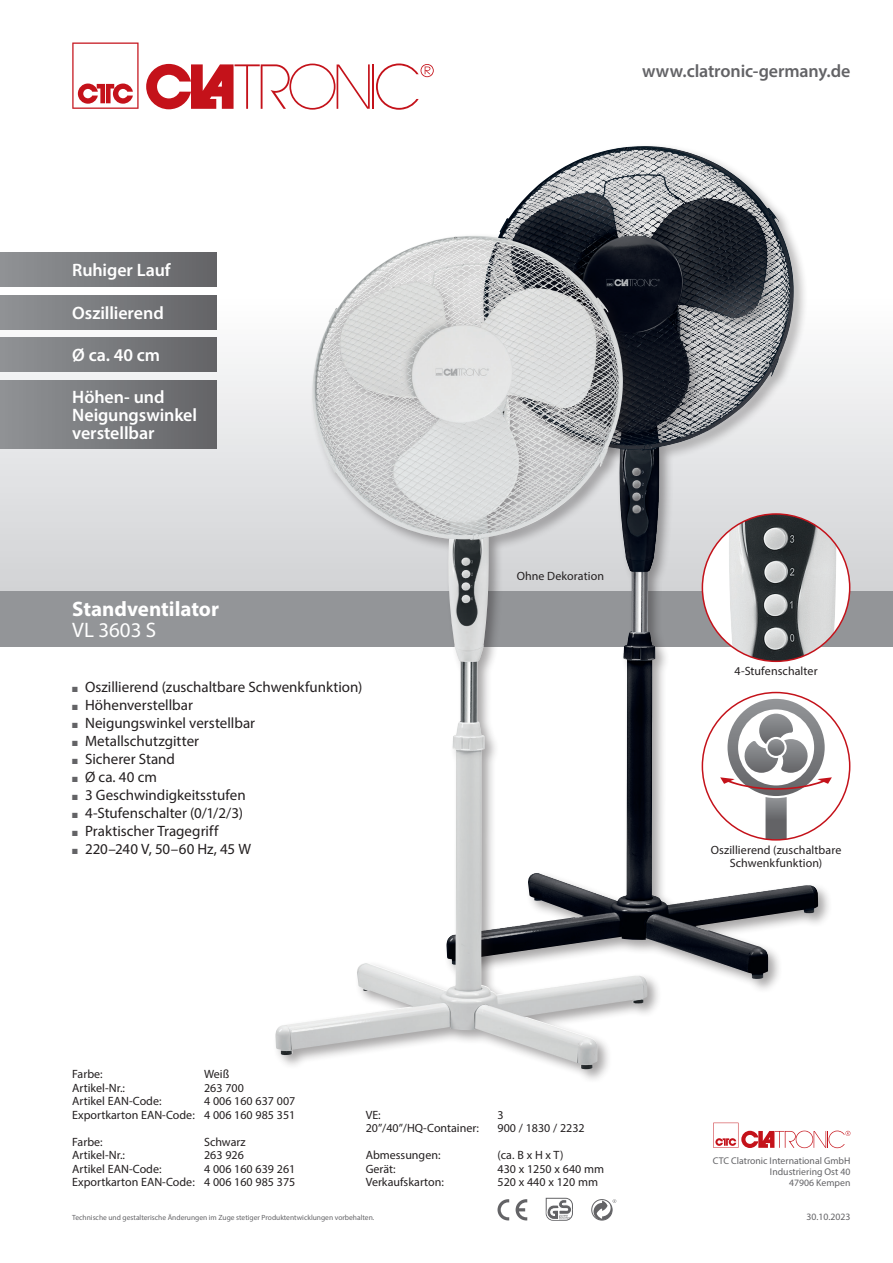
<style>
.page{position:relative;width:893px;height:1263px;background:#fff}
.page>*{position:absolute;margin:0;border:0;box-sizing:border-box;transform-origin:0 0}
.t1{font:700 21px "Myriad Pro";color:#fff}
.t2{font:21px "Myriad Pro";color:#fff}
.t3{font:600 18px/18px "Myriad Pro";letter-spacing:-.005em;color:#fff}
.t4{font:600 18px "Myriad Pro";letter-spacing:-.005em;color:#636366}
.t5{font:15px "Myriad Pro";color:#231f20}
.t6{font:12px/13.5px "Myriad Pro";color:#231f20;text-align:right}
.t7{font:9.75px/11.2px "Myriad Pro";color:#636366;text-align:right}
.t8{font:7.5px "Myriad Pro";color:#636366}
.s1{color:#636366}
</style>
<div class="page">
<div style="left:0;top:298px;width:893px;height:293px;background:linear-gradient(to bottom,#fdfdfe,#d0d1d4)"></div>
<svg style="left:497px;top:1199px;width:12px;height:21px"></svg>
<svg style="left:516px;top:1199px;width:11px;height:21px"></svg>
<div style="left:591px;top:1199px;width:21px;height:21px;border:1px solid #636366;border-radius:50%"></div>
<svg style="left:593px;top:1199px;width:23px;height:21px"></svg>
<div style="left:0;top:591px;width:893px;height:55px;background:#939598"></div>
<svg style="left:546px;top:1198px;width:27px;height:23px"></svg>
<svg style="left:72px;top:43px;width:67px;height:66px"></svg>
<hr style="left:372px;top:64px;width:2px;height:45px;background:#c4121a">
<svg style="left:376px;top:63px;width:58px;height:47px"></svg>
<svg style="left:146px;top:64px;width:224px;height:46px"></svg>
<svg style="left:713px;top:1123px;width:137px;height:25px"></svg>
<div style="left:702px;top:514px;width:148px;height:147px;background:#fff;border-radius:50%"></div>
<img style="left:833px;top:514px;width:3px;height:133px">
<div style="left:443px;top:143px;width:390px;height:851px;background:#231f20;opacity:.4"></div>
<img style="left:446px;top:146px;width:372px;height:833px">
<div style="left:272px;top:233px;width:390px;height:851px;background:#231f20;opacity:.4"></div>
<img style="left:275px;top:237px;width:372px;height:832px">
<svg style="left:720px;top:699px;width:112px;height:141px"></svg>
<div style="left:0;top:338px;width:217px;height:34px;background:linear-gradient(to right,#909396,#636467)"></div>
<div style="left:0;top:380px;width:217px;height:68px;background:linear-gradient(to right,#909396,#636467)"></div>
<div style="left:0;top:295px;width:217px;height:34px;background:linear-gradient(to right,#909396,#636467)"></div>
<div style="left:0;top:253px;width:217px;height:34px;background:linear-gradient(to right,#909396,#636467)"></div>
<h2 class="t3" style="left:72px;top:261px;width:100px">Ruhiger Lauf</h2>
<h2 class="t3" style="left:72px;top:303px;width:93px">Oszillierend</h2>
<h2 class="t3" style="left:72px;top:346px;width:89px">Ø ca. 40 cm</h2>
<h2 class="t3" style="left:72px;top:387px;width:126px">Höhen- und<br>Neigungswinkel verstellbar</h2>
<h1 class="t1" style="left:72px;top:595px;width:148px">Standventilator</h1>
<h1 class="t2" style="left:72px;top:617px;width:85px">VL 3603 S</h1>
<p class="t5" style="left:72px;top:677px;width:292px"><span class="s1">■</span> Oszillierend (zuschaltbare Schwenkfunktion)</p>
<p class="t5" style="left:72px;top:695px;width:122px"><span class="s1">■</span> Höhenverstellbar</p>
<p class="t5" style="left:72px;top:713px;width:184px"><span class="s1">■</span> Neigungswinkel verstellbar</p>
<p class="t5" style="left:72px;top:731px;width:128px"><span class="s1">■</span> Metallschutzgitter</p>
<p class="t5" style="left:72px;top:749px;width:104px"><span class="s1">■</span> Sicherer Stand</p>
<p class="t5" style="left:72px;top:767px;width:86px"><span class="s1">■</span> Ø ca. 40 cm</p>
<p class="t5" style="left:72px;top:785px;width:175px"><span class="s1">■</span> 3 Geschwindigkeitsstufen</p>
<p class="t5" style="left:72px;top:803px;width:172px"><span class="s1">■</span> 4-Stufenschalter (0/1/2/3)</p>
<p class="t5" style="left:72px;top:821px;width:148px"><span class="s1">■</span> Praktischer Tragegriff</p>
<p class="t5" style="left:72px;top:839px;width:180px"><span class="s1">■</span> 220–240 V, 50–60 Hz, 45 W</p>
<h2 class="t4" style="left:642px;top:60px;width:210px">www.clatronic-germany.de</h2>
<p class="t6" style="left:517px;top:569px;width:89px">Ohne Dekoration</p>
<p class="t6" style="left:734px;top:664px;width:85px">4-Stufenschalter</p>
<p class="t6" style="left:711px;top:843px;width:132px;text-align:center">Oszillierend (zuschaltbare<br>Schwenkfunktion)</p>
<p class="t6" style="left:72px;top:1067px;width:32px">Farbe:</p>
<p class="t6" style="left:204px;top:1067px;width:27px">Weiß</p>
<p class="t6" style="left:72px;top:1081px;width:54px">Artikel-Nr.:</p>
<p class="t6" style="left:204px;top:1081px;width:41px">263 700</p>
<p class="t6" style="left:72px;top:1094px;width:91px">Artikel EAN-Code:</p>
<p class="t6" style="left:72px;top:1094px;width:225px">4 006 160 637 007<br>Exportkarton EAN-Code: 4 006 160 985 351</p>
<p class="t6" style="left:72px;top:1135px;width:32px">Farbe:</p>
<p class="t6" style="left:204px;top:1135px;width:43px">Schwarz</p>
<p class="t6" style="left:72px;top:1148px;width:54px">Artikel-Nr.:</p>
<p class="t6" style="left:204px;top:1148px;width:41px">263 926</p>
<p class="t6" style="left:72px;top:1162px;width:91px">Artikel EAN-Code:</p>
<p class="t6" style="left:72px;top:1162px;width:225px">4 006 160 639 261<br>Exportkarton EAN-Code: 4 006 160 985 375</p>
<p class="t6" style="left:366px;top:1108px;width:17px">VE:</p>
<p class="t6" style="left:497px;top:1108px;width:8px">3</p>
<p class="t6" style="left:366px;top:1121px;width:115px">20”/40”/HQ-Container:</p>
<p class="t6" style="left:497px;top:1121px;width:89px">900 / 1830 / 2232</p>
<p class="t6" style="left:366px;top:1148px;width:76px">Abmessungen:</p>
<p class="t6" style="left:497px;top:1148px;width:68px">(ca. B x H x T)</p>
<p class="t6" style="left:366px;top:1162px;width:31px">Gerät:</p>
<p class="t6" style="left:497px;top:1162px;width:108px">430 x 1250 x 640 mm</p>
<p class="t6" style="left:366px;top:1175px;width:80px">Verkaufskarton:</p>
<p class="t6" style="left:497px;top:1175px;width:102px">520 x 440 x 120 mm</p>
<p class="t7" style="left:713px;top:1155px;width:139px">CTC Clatronic International GmbH<br>Industriering Ost 40<br>47906 Kempen</p>
<p class="t8" style="left:72px;top:1213px;width:304px">Technische und gestalterische Änderungen im Zuge stetiger Produktentwicklungen vorbehalten.</p>
<p class="t7" style="left:806px;top:1211px;width:46px">30.10.2023</p>
</div>
